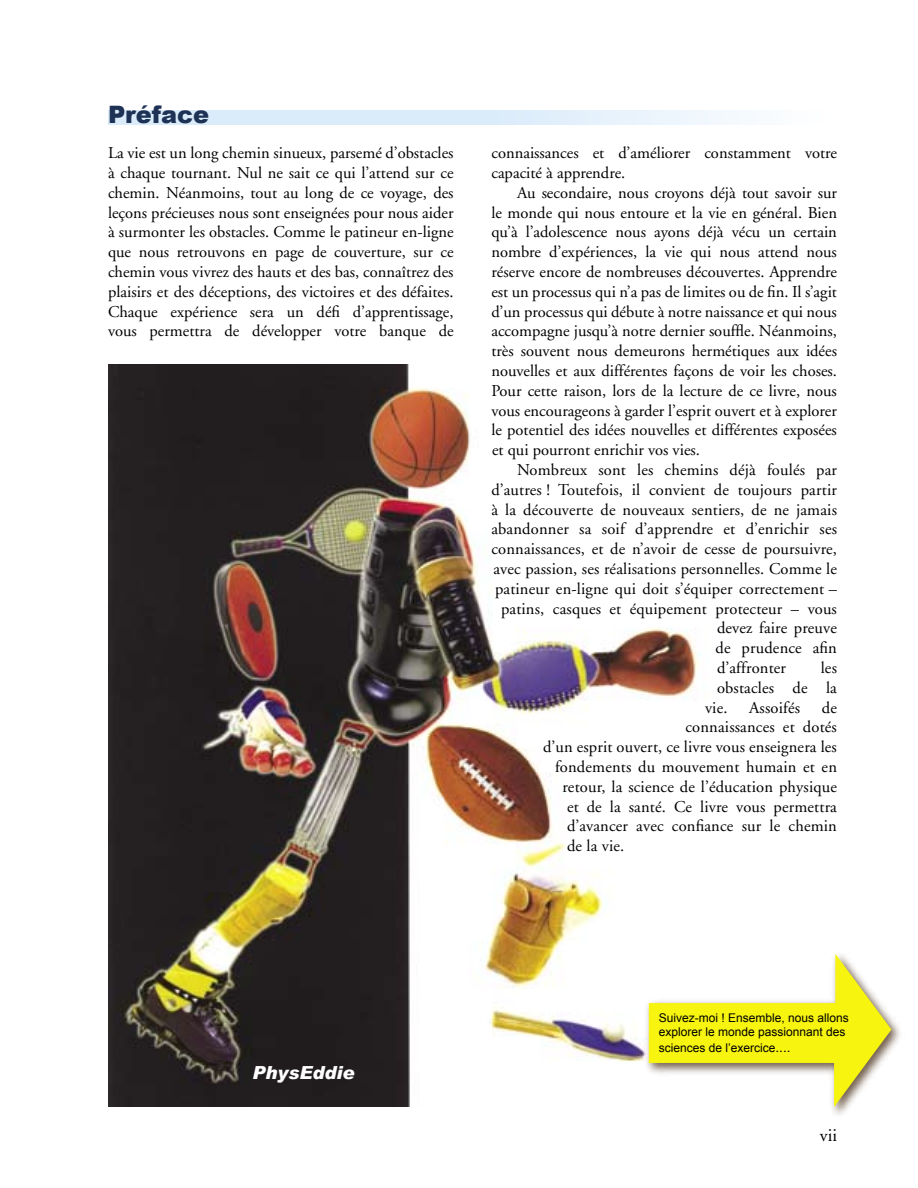
<style>
.page{position:relative;width:918px;height:1188px;background:#fff}
.page>*{position:absolute;margin:0;border:0;box-sizing:border-box;transform-origin:0 0}
.t1{font:900 24px "Arial";color:#1d3254}
.t2{font:italic 900 18px "Arial";color:#fff}
.t3{font:18px "Adobe Garamond";color:#000}
.t4{font:16.5px/19.8px "Adobe Garamond";letter-spacing:.01em;color:#000;text-align:justify}
.t5{font:12px/14.4px "Arial";color:#000}
.s1{font-size:13.5px}
</style>
<div class="page">
<img style="left:108px;top:365px;width:591px;height:742px">
<svg style="left:108px;top:110px;width:628px;height:14px;background:#dfedfa"></svg>
<div style="left:644px;top:949px;width:261px;height:171px;background:#472d15;opacity:.75"></div>
<svg style="left:649px;top:954px;width:242px;height:153px"></svg>
<h1 class="t1" style="left:108px;top:97px;width:103px">Préface</h1>
<p class="t4" style="left:108px;top:143px;width:347px">La vie est un long chemin sinueux, parsemé d’obstacles à chaque tournant. Nul ne sait ce qui l’attend sur ce chemin. Néanmoins, tout au long de ce voyage, des leçons précieuses nous sont enseignées pour nous aider à surmonter les obstacles. Comme le patineur en-ligne que nous retrouvons en page de couverture, sur ce chemin vous vivrez des hauts et des bas, connaîtrez des plaisirs et des déceptions, des victoires et des défaites.<br>Chaque expérience sera un défi d’apprentissage, vous permettra de développer votre banque de</p>
<p class="t4" style="left:491px;top:143px;width:347px">connaissances et d’améliorer constamment votre capacité à apprendre.</p>
<p class="t4" style="left:491px;top:183px;width:347px;text-indent:26px">Au secondaire, nous croyons déjà tout savoir sur le monde qui nous entoure et la vie en général. Bien qu’à l’adolescence nous ayons déjà vécu un certain nombre d’expériences, la vie qui nous attend nous réserve encore de nombreuses découvertes. Apprendre est un processus qui n’a pas de limites ou de fin. Il s’agit d’un processus qui débute à notre naissance et qui nous accompagne jusqu’à notre dernier souffle. Néanmoins, très souvent nous demeurons hermétiques aux idées nouvelles et aux différentes façons de voir les choses.<br>Pour cette raison, lors de la lecture de ce livre, nous vous encourageons à garder l’esprit ouvert et à explorer le potentiel des idées nouvelles et différentes exposées et qui pourront enrichir vos vies.</p>
<p class="t4" style="left:517px;top:460px;width:321px">Nombreux sont les chemins déjà foulés par</p>
<p class="t4" style="left:491px;top:480px;width:347px">d’autres ! Toutefois, il convient de toujours partir</p>
<p class="t4" style="left:491px;top:500px;width:347px">à la découverte de nouveaux sentiers, de ne jamais</p>
<p class="t4" style="left:491px;top:520px;width:347px">abandonner sa soif d’apprendre et d’enrichir ses</p>
<p class="t4" style="left:491px;top:539px;width:347px">connaissances, et de n’avoir de cesse de poursuivre,</p>
<p class="t4" style="left:494px;top:559px;width:345px">avec passion, ses réalisations personnelles. Comme le</p>
<p class="t4" style="left:495px;top:579px;width:343px">patineur en-ligne qui doit s’équiper correctement –</p>
<p class="t4" style="left:501px;top:599px;width:337px">patins, casques et équipement protecteur – vous</p>
<p class="t4" style="left:717px;top:619px;width:121px">devez faire preuve</p>
<p class="t4" style="left:716px;top:638px;width:123px">de prudence afin</p>
<p class="t4" style="left:717px;top:658px;width:71px">d’affronter</p>
<p class="t4" style="left:821px;top:658px;width:18px">les</p>
<p class="t4" style="left:717px;top:678px;width:121px">obstacles de la</p>
<p class="t4" style="left:705px;top:698px;width:24px">vie.</p>
<p class="t4" style="left:749px;top:698px;width:53px">Assoifés</p>
<p class="t4" style="left:822px;top:698px;width:17px">de</p>
<p class="t4" style="left:686px;top:718px;width:153px">connaissances et dotés</p>
<p class="t4" style="left:543px;top:737px;width:295px">d’un esprit ouvert, ce livre vous enseignera les</p>
<p class="t4" style="left:555px;top:757px;width:284px">fondements du mouvement humain et en</p>
<p class="t4" style="left:562px;top:777px;width:276px">retour, la science de l’éducation physique</p>
<p class="t4" style="left:567px;top:797px;width:271px">et de la santé. Ce livre vous permettra</p>
<p class="t4" style="left:567px;top:817px;width:271px">d’avancer avec confiance sur le chemin</p>
<p class="t4" style="left:567px;top:836px;width:59px">de la vie.</p>
<p class="t2" style="left:252px;top:1062px;width:104px">PhysEddie</p>
<p class="t5" style="left:659px;top:1010px;width:192px">Suivez-moi ! Ensemble, nous allons explorer le monde passionnant des</p>
<p class="t5" style="left:659px;top:1041px;width:133px">sciences de l’exercice<span class="s1">....</span></p>
<p class="t3" style="left:820px;top:1126px;width:19px">vii</p>
</div>
